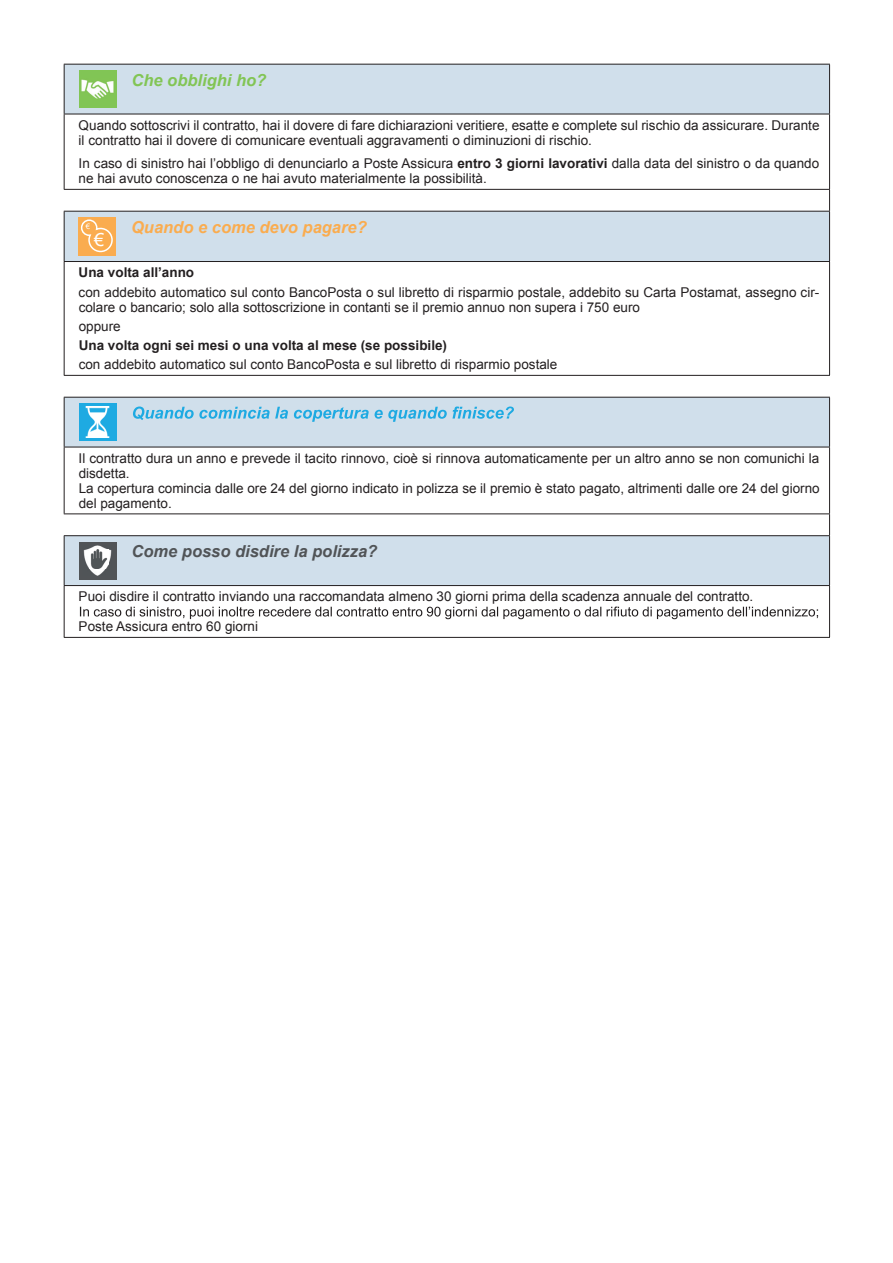
<style>
.page{position:relative;width:893px;height:1263px;background:#fff}
.page>*{position:absolute;margin:0;border:0;box-sizing:border-box;transform-origin:0 0}
.t1{font:18px "Arial";color:#fff}
.t2{font:italic 700 16.5px "Arial";color:#515457}
.t3{font:italic 700 16.5px "Arial";color:#faac4f}
.t4{font:italic 700 16.5px "Arial";color:#82c555}
.t5{font:13.5px/15px "Arial";color:#231f20}
.t6{font:700 13.5px "Arial";color:#231f20}
.t7{font:7.5px "Arial";color:#fff}
.s1{font-weight:700}
</style>
<div class="page">
<svg style="left:64px;top:65px;width:766px;height:520px"></svg>
<hr style="left:64px;top:64px;width:766px;height:1px;background:#231f20">
<hr style="left:64px;top:65px;width:1px;height:49px;background:#231f20">
<hr style="left:829px;top:65px;width:1px;height:49px;background:#231f20">
<hr style="left:64px;top:114px;width:766px;height:1px;background:#231f20">
<hr style="left:64px;top:114px;width:1px;height:75px;background:#231f20">
<hr style="left:829px;top:114px;width:1px;height:75px;background:#231f20">
<hr style="left:64px;top:189px;width:766px;height:1px;background:#231f20">
<svg style="left:829px;top:190px;width:1px;height:21px"></svg>
<hr style="left:64px;top:211px;width:766px;height:1px;background:#231f20">
<hr style="left:64px;top:212px;width:1px;height:49px;background:#231f20">
<hr style="left:829px;top:212px;width:1px;height:49px;background:#231f20">
<hr style="left:64px;top:261px;width:766px;height:1px;background:#231f20">
<hr style="left:64px;top:262px;width:1px;height:113px;background:#231f20">
<hr style="left:829px;top:262px;width:1px;height:113px;background:#231f20">
<hr style="left:64px;top:375px;width:766px;height:1px;background:#231f20">
<hr style="left:64px;top:397px;width:766px;height:1px;background:#231f20">
<hr style="left:64px;top:398px;width:1px;height:49px;background:#231f20">
<hr style="left:829px;top:398px;width:1px;height:49px;background:#231f20">
<hr style="left:64px;top:447px;width:766px;height:1px;background:#231f20">
<hr style="left:64px;top:447px;width:1px;height:66px;background:#231f20">
<hr style="left:829px;top:447px;width:1px;height:66px;background:#231f20">
<hr style="left:64px;top:513px;width:766px;height:1px;background:#231f20">
<svg style="left:829px;top:514px;width:1px;height:21px"></svg>
<hr style="left:64px;top:535px;width:766px;height:1px;background:#231f20">
<hr style="left:64px;top:536px;width:1px;height:49px;background:#231f20">
<hr style="left:829px;top:536px;width:1px;height:49px;background:#231f20">
<hr style="left:64px;top:585px;width:766px;height:1px;background:#231f20">
<hr style="left:64px;top:586px;width:1px;height:51px;background:#231f20">
<hr style="left:829px;top:586px;width:1px;height:51px;background:#231f20">
<hr style="left:64px;top:637px;width:766px;height:1px;background:#231f20">
<div style="left:79px;top:70px;width:38px;height:38px;background:#81c555"></div>
<img style="left:81px;top:79px;width:33px;height:20px">
<div style="left:79px;top:217px;width:37px;height:38px;background:#faac4f"></div>
<svg style="left:80px;top:219px;width:33px;height:34px"></svg>
<div style="left:79px;top:403px;width:38px;height:38px;background:#1eaae2"></div>
<img style="left:85px;top:407px;width:25px;height:30px">
<svg style="left:133px;top:406px;width:381px;height:16px"></svg>
<div style="left:79px;top:542px;width:38px;height:37px;background:#515457"></div>
<img style="left:83px;top:545px;width:29px;height:31px">
<img style="left:89px;top:550px;width:19px;height:19px">
<svg style="left:80px;top:606px;width:738px;height:13px"></svg>
<p class="t4" style="left:132px;top:69px;width:136px">Che obblighi ho?</p>
<p class="t5" style="left:79px;top:118px;width:742px">Quando sottoscrivi il contratto, hai il dovere di fare dichiarazioni veritiere, esatte e complete sul rischio da assicurare. Durante il contratto hai il dovere di comunicare eventuali aggravamenti o diminuzioni di rischio.</p>
<p class="t5" style="left:79px;top:156px;width:742px">In caso di sinistro hai l’obbligo di denunciarlo a Poste Assicura <span class="s1">entro 3 giorni lavorativi</span> dalla data del sinistro o da quando ne hai avuto conoscenza o ne hai avuto materialmente la possibilità.</p>
<p class="t7" style="left:86px;top:222px;width:6px">€</p>
<p class="t3" style="left:131px;top:216px;width:237px">Quando e come devo pagare?</p>
<p class="t6" style="left:79px;top:264px;width:117px">Una volta all’anno</p>
<p class="t5" style="left:79px;top:284px;width:742px">con addebito automatico sul conto BancoPosta o sul libretto di risparmio postale, addebito su Carta Postamat, assegno cir&shy;colare o bancario; solo alla sottoscrizione in contanti se il premio annuo non supera i 750 euro</p>
<p class="t5" style="left:79px;top:319px;width:44px">oppure</p>
<p class="t6" style="left:79px;top:336px;width:370px">Una volta ogni sei mesi o una volta al mese (se possibile)</p>
<p class="t5" style="left:79px;top:357px;width:480px">con addebito automatico sul conto BancoPosta e sul libretto di risparmio postale</p>
<h1 class="t1" style="left:94px;top:228px;width:12px">€</h1>
<p class="t5" style="left:79px;top:451px;width:743px">Il contratto dura un anno e prevede il tacito rinnovo, cioè si rinnova automaticamente per un altro anno se non comunichi la disdetta.<br>La copertura comincia dalle ore 24 del giorno indicato in polizza se il premio è stato pagato, altrimenti dalle ore 24 del giorno del pagamento.</p>
<p class="t2" style="left:132px;top:540px;width:247px">Come posso disdire la polizza?</p>
<p class="t5" style="left:79px;top:589px;width:676px">Puoi disdire il contratto inviando una raccomandata almeno 30 giorni prima della scadenza annuale del contratto.</p>
<p class="t5" style="left:79px;top:619px;width:181px">Poste Assicura entro 60 giorni</p>
</div>
